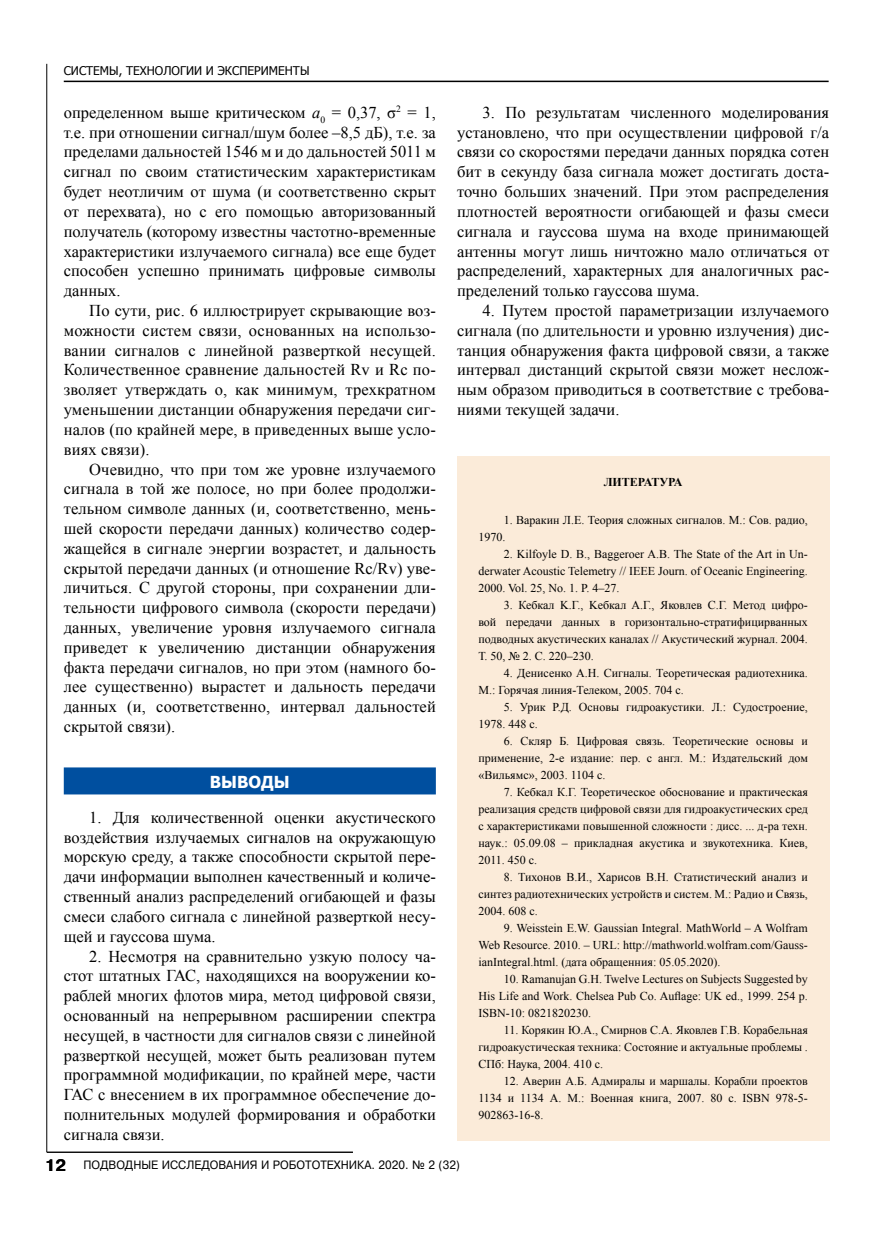
<style>
.page{position:relative;width:893px;height:1234px;background:#fff}
.page>*{position:absolute;margin:0;border:0;box-sizing:border-box;transform-origin:0 0}
.t1{font:16.5px/19.8px "Times New Roman";color:#000;text-align:justify}
.t2{font:700 16.5px "Tahoma";color:#fff}
.t3{font:12px/17px "Times New Roman";color:#000;text-align:justify}
.t4{font:12px "Pragmatica CTT";color:#000;scale:.95 1}
.t5{font:12px "Tahoma";color:#000}
.t6{font:700 12px "Times New Roman";color:#000}
.s1{font-style:italic}
.s2{font-weight:700;font-size:16.5px}
</style>
<div class="page">
<hr style="left:64px;top:81px;width:765px;height:1px;background:#000">
<hr style="left:47px;top:64px;width:1px;height:1087px;background:#000">
<hr style="left:47px;top:1151px;width:306px;height:1px;background:#000">
<div style="left:64px;top:767px;width:372px;height:27px;background:#004f9f"></div>
<div style="left:457px;top:456px;width:372px;height:684px;background:#fbebd9"></div>
<p class="t5" style="left:64px;top:62px;width:247px">СИСТЕМЫ, ТЕХНОЛОГИИ И ЭКСПЕРИМЕНТЫ</p>
<p class="t1" style="left:64px;top:102px;width:374px">определенном выше критическом <span class="s1">a</span><sub>0</sub> = 0,37, σ<sup>2</sup> = 1, т.е. при отношении сигнал/шум более –8,5 дБ), т.е. за пределами дальностей 1546 м и до дальностей 5011 м сигнал по своим статистическим характеристикам будет неотличим от шума (и соответственно скрыт от перехвата), но с его помощью авторизованный получатель (которому известны частотно-временные характеристики излучаемого сигнала) все еще будет способен успешно принимать цифровые символы данных.</p>
<p class="t1" style="left:64px;top:300px;width:374px;text-indent:26px">По сути, рис. 6 иллюстрирует скрывающие воз&shy;можности систем связи, основанных на использо&shy;вании сигналов с линейной разверткой несущей.<br>Количественное сравнение дальностей Rv и Rс по&shy;зволяет утверждать о, как минимум, трехкратном уменьшении дистанции обнаружения передачи сиг&shy;налов (по крайней мере, в приведенных выше усло&shy;виях связи).</p>
<p class="t1" style="left:64px;top:458px;width:374px;text-indent:26px">Очевидно, что при том же уровне излучаемого сигнала в той же полосе, но при более продолжи&shy;тельном символе данных (и, соответственно, мень&shy;шей скорости передачи данных) количество содер&shy;жащейся в сигнале энергии возрастет, и дальность скрытой передачи данных (и отношение Rс/Rv) уве&shy;личиться. С другой стороны, при сохранении дли&shy;тельности цифрового символа (скорости передачи) данных, увеличение уровня излучаемого сигнала приведет к увеличению дистанции обнаружения факта передачи сигналов, но при этом (намного бо&shy;лее существенно) вырастет и дальность передачи данных (и, соответственно, интервал дальностей скрытой связи).</p>
<p class="t2" style="left:210px;top:770px;width:81px">ВЫВОДЫ</p>
<p class="t1" style="left:64px;top:807px;width:374px;text-indent:26px">1. Для количественной оценки акустического воздействия излучаемых сигналов на окружающую морскую среду, а также способности скрытой пере&shy;дачи информации выполнен качественный и количе&shy;ственный анализ распределений огибающей и фазы смеси слабого сигнала с линейной разверткой несу&shy;щей и гауссова шума.</p>
<p class="t1" style="left:64px;top:945px;width:374px;text-indent:26px">2. Несмотря на сравнительно узкую полосу ча&shy;стот штатных ГАС, находящихся на вооружении ко&shy;раблей многих флотов мира, метод цифровой связи, основанный на непрерывном расширении спектра несущей, в частности для сигналов связи с линейной разверткой несущей, может быть реализован путем программной модификации, по крайней мере, части ГАС с внесением в их программное обеспечение до&shy;полнительных модулей формирования и обработки сигнала связи.</p>
<p class="t1" style="left:457px;top:102px;width:374px;text-indent:26px">3. По результатам численного моделирования установлено, что при осуществлении цифровой г/а связи со скоростями передачи данных порядка сотен бит в секунду база сигнала может достигать доста&shy;точно больших значений. При этом распределения плотностей вероятности огибающей и фазы смеси сигнала и гауссова шума на входе принимающей антенны могут лишь ничтожно мало отличаться от распределений, характерных для аналогичных рас&shy;пределений только гауссова шума.</p>
<p class="t1" style="left:457px;top:300px;width:374px;text-indent:26px">4. Путем простой параметризации излучаемого сигнала (по длительности и уровню излучения) дис&shy;танция обнаружения факта цифровой связи, а также интервал дистанций скрытой связи может неслож&shy;ным образом приводиться в соответствие с требова&shy;ниями текущей задачи.</p>
<p class="t6" style="left:604px;top:473px;width:80px">ЛИТЕРАТУРА</p>
<p class="t3" style="left:478px;top:511px;width:331px;text-indent:26px">1. Варакин Л.Е. Теория сложных сигналов. М.: Сов. радио,<br>1970.</p>
<p class="t3" style="left:478px;top:545px;width:331px;text-indent:26px">2. Kilfoyle D. B., Baggeroer A.B. The State of the Art in Un&shy;derwater Acoustic Telemetry // IEEE Journ. of Oceanic Engineering.<br>2000. Vol. 25, No. 1. P. 4–27.</p>
<p class="t3" style="left:478px;top:596px;width:331px;text-indent:26px">3. Кебкал K.Г., Kебкал A.Г., Яковлев С.Г. Метод цифро&shy;вой передачи данных в горизонтально-стратифицирванных подводных акустических каналах // Акустический журнал. 2004.<br>Т. 50, № 2. С. 220–230.</p>
<p class="t3" style="left:478px;top:664px;width:331px;text-indent:26px">4. Денисенко А.Н. Сигналы. Теоретическая радиотехника.<br>М.: Горячая линия-Телеком, 2005. 704 с.</p>
<p class="t3" style="left:478px;top:698px;width:331px;text-indent:26px">5. Урик Р.Д. Основы гидроакустики. Л.: Судостроение,<br>1978. 448 с.</p>
<p class="t3" style="left:478px;top:732px;width:331px;text-indent:26px">6. Скляр Б. Цифровая связь. Теоретические основы и применение, 2-е издание: пер. с англ. М.: Издательский дом «Вильямс», 2003. 1104 с.</p>
<p class="t3" style="left:478px;top:783px;width:331px;text-indent:26px">7. Кебкал К.Г. Теоретическое обоснование и практическая реализация средств цифровой связи для гидроакустических сред с характеристиками повышенной сложности : дисс. ... д-ра техн. наук.: 05.09.08 – прикладная акустика и звукотехника. Киев, 2011. 450 c.</p>
<p class="t3" style="left:478px;top:868px;width:331px;text-indent:26px">8. Тихонов В.И., Харисов В.Н. Статистический анализ и синтез радиотехнических устройств и систем. М.: Радио и Связь, 2004. 608 с.</p>
<p class="t3" style="left:478px;top:919px;width:331px;text-indent:26px">9. Weisstein E.W. Gaussian Integral. MathWorld – A Wolfram Web Resource. 2010. – URL: http://mathworld.wolfram.com/Gauss&shy;ianIntegral.html. (дата обращенния: 05.05.2020).</p>
<p class="t3" style="left:478px;top:970px;width:331px;text-indent:26px">10. Ramanujan G.H. Twelve Lectures on Subjects Suggested by His Life and Work. Chelsea Pub Co. Auflage: UK ed., 1999. 254 p.<br>ISBN-10: 0821820230.</p>
<p class="t3" style="left:478px;top:1021px;width:331px;text-indent:26px">11. Корякин Ю.А., Смирнов С.А. Яковлев Г.В. Корабельная гидроакустическая техника: Состояние и актуальные проблемы .<br>СПб: Наука, 2004. 410 с.</p>
<p class="t3" style="left:478px;top:1072px;width:331px;text-indent:26px">12. Аверин А.Б. Адмиралы и маршалы. Корабли проектов 1134 и 1134 А. М.: Военная книга, 2007. 80 с. ISBN 978-5- 902863-16-8.</p>
<p class="t4" style="left:45px;top:1157px;width:439px"><span class="s2">12</span> ПОДВОДНЫЕ ИССЛЕДОВАНИЯ И РОБОТОТЕХНИКА. 2020. ¹ 2 (32)</p>
</div>
